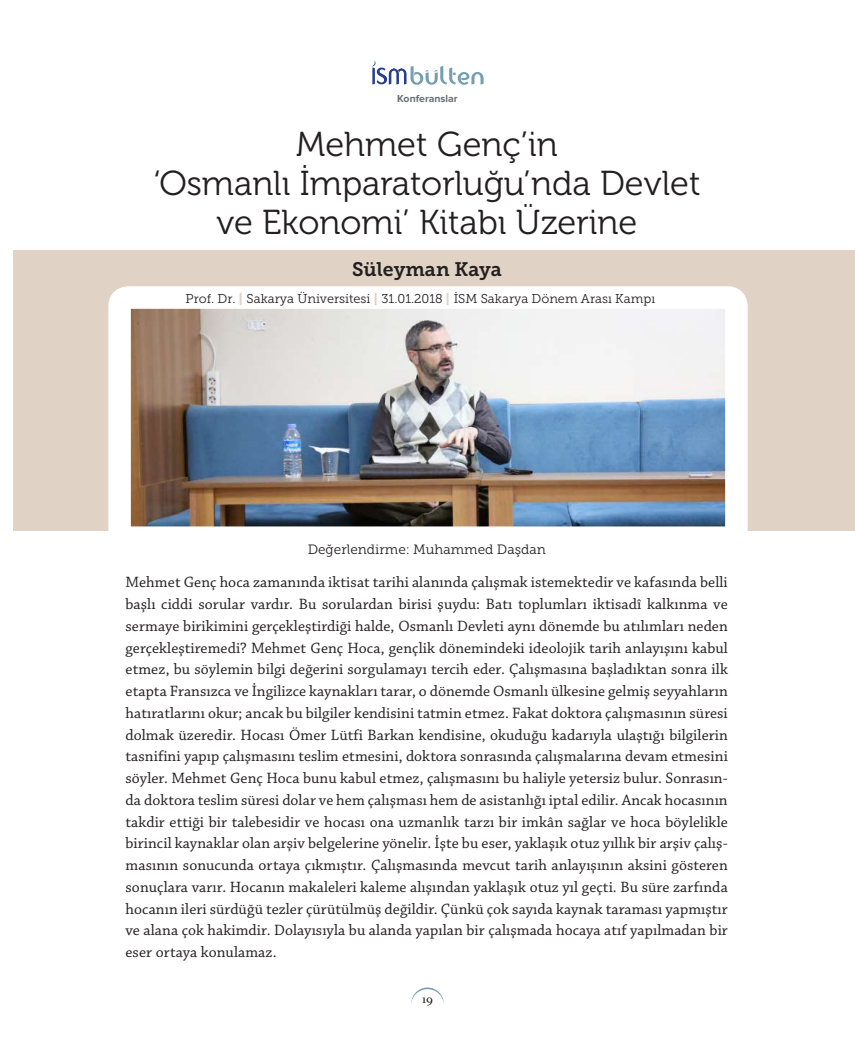
<style>
.page{position:relative;width:855px;height:1046px;background:#fff}
.page>*{position:absolute;margin:0;border:0;box-sizing:border-box;transform-origin:0 0}
.t1{font:34.5px/39px "Museo 300";color:#231f20;text-align:center}
.t2{font:19.5px "Museo Slab 700";color:#231f20}
.t3{font:15.75px/21.8px "Chaparral Pro";letter-spacing:.005em;color:#231f20;text-align:justify}
.t4{font:13.5px "Museo Slab 300";color:#231f20}
.t5{font:12.75px "Museo Slab 300";color:#231f20}
.t6{font:12.3px "Constantia";color:#231f20}
.t7{font:700 10.5px "Proxima Nova";color:#6c6d70}
.s1{font-family:"Museo Slab 900";color:#e0d3c5}
</style>
<div class="page">
<div style="left:14px;top:304px;width:841px;height:227px;background:#e0d3c5"></div>
<div style="left:14px;top:250px;width:841px;height:248px;background:#e0d3c5"></div>
<img style="left:108px;top:286px;width:640px;height:245px">
<svg style="left:372px;top:60px;width:111px;height:25px"></svg>
<svg style="left:411px;top:988px;width:33px;height:15px"></svg>
<p class="t7" style="left:397px;top:92px;width:62px">Konferanslar</p>
<h1 class="t1" style="left:153px;top:125px;width:549px">Mehmet Genç’in<br>‘Osmanlı İmparatorluğu’nda Devlet ve Ekonomi’ Kitabı Üzerine</h1>
<p class="t2" style="left:352px;top:258px;width:151px">Süleyman Kaya</p>
<p class="t5" style="left:186px;top:291px;width:471px">Prof. Dr. <span class="s1">|</span> Sakarya Üniversitesi <span class="s1">|</span> 31.01.2018 <span class="s1">|</span> İSM Sakarya Dönem Arası Kampı</p>
<p class="t4" style="left:308px;top:542px;width:240px">Değerlendirme: Muhammed Daşdan</p>
<p class="t3" style="left:125px;top:572px;width:604px">Mehmet Genç hoca zamanında iktisat tarihi alanında çalışmak istemektedir ve kafasında belli başlı ciddi sorular vardır. Bu sorulardan birisi şuydu: Batı toplumları iktisadî kalkınma ve sermaye birikimini gerçekleştirdiği halde, Osmanlı Devleti aynı dönemde bu atılımları neden gerçekleştiremedi? Mehmet Genç Hoca, gençlik dönemindeki ideolojik tarih anlayışını kabul etmez, bu söylemin bilgi değerini sorgulamayı tercih eder. Çalışmasına başladıktan sonra ilk etapta Fransızca ve İngilizce kaynakları tarar, o dönemde Osmanlı ülkesine gelmiş seyyahların hatıratlarını okur; ancak bu bilgiler kendisini tatmin etmez. Fakat doktora çalışmasının süresi dolmak üzeredir. Hocası Ömer Lütfi Barkan kendisine, okuduğu kadarıyla ulaştığı bilgilerin tasnifini yapıp çalışmasını teslim etmesini, doktora sonrasında çalışmalarına devam etmesini söyler. Mehmet Genç Hoca bunu kabul etmez, çalışmasını bu haliyle yetersiz bulur. Sonrasın&shy;da doktora teslim süresi dolar ve hem çalışması hem de asistanlığı iptal edilir. Ancak hocasının takdir ettiği bir talebesidir ve hocası ona uzmanlık tarzı bir imkân sağlar ve hoca böylelikle birincil kaynaklar olan arşiv belgelerine yönelir. İşte bu eser, yaklaşık otuz yıllık bir arşiv çalış&shy;masının sonucunda ortaya çıkmıştır. Çalışmasında mevcut tarih anlayışının aksini gösteren sonuçlara varır. Hocanın makaleleri kaleme alışından yaklaşık otuz yıl geçti. Bu süre zarfında hocanın ileri sürdüğü tezler çürütülmüş değildir. Çünkü çok sayıda kaynak taraması yapmıştır ve alana çok hakimdir. Dolayısıyla bu alanda yapılan bir çalışmada hocaya atıf yapılmadan bir eser ortaya konulamaz.</p>
<p class="t6" style="left:422px;top:991px;width:12px">19</p>
</div>
